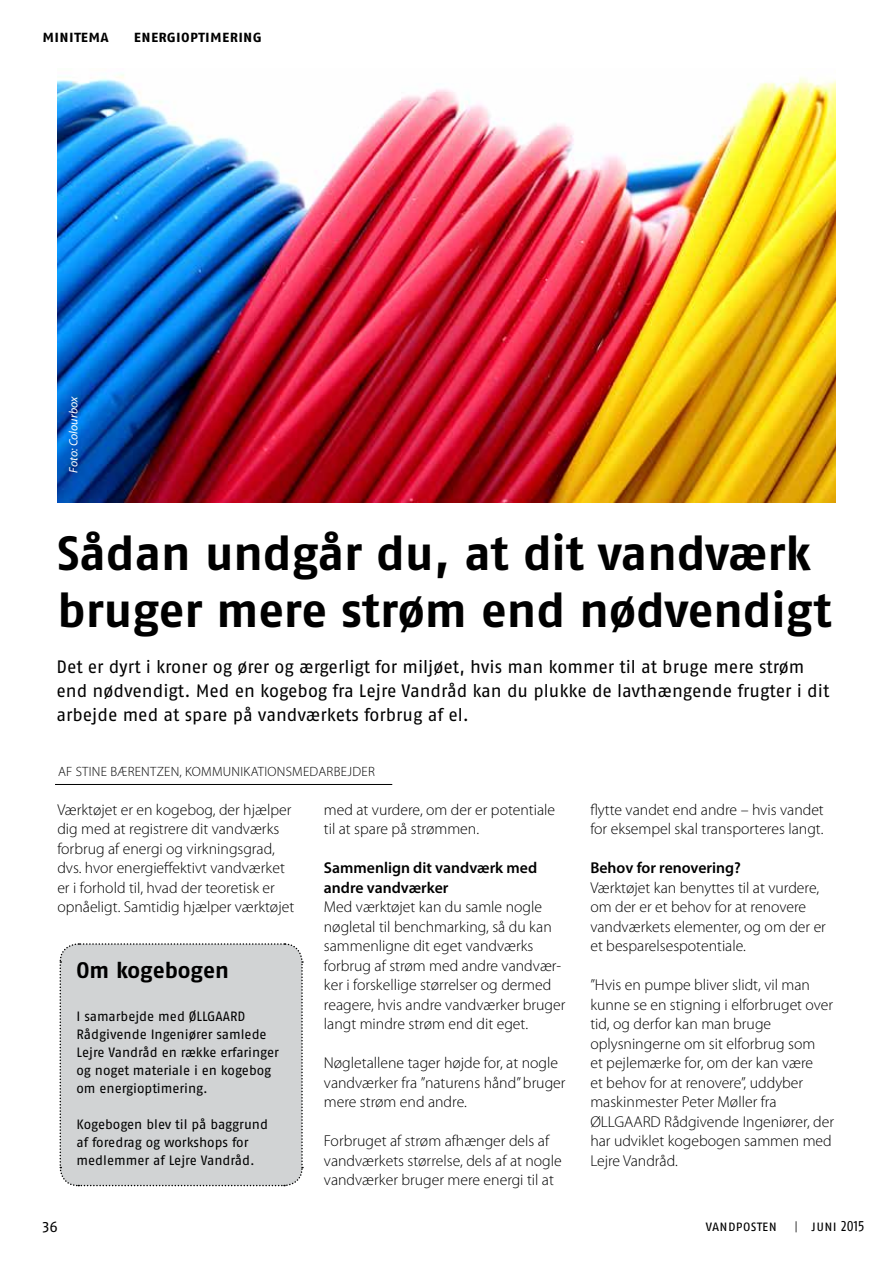
<style>
.page{position:relative;width:893px;height:1263px;background:#fff}
.page>*{position:absolute;margin:0;border:0;box-sizing:border-box;transform-origin:0 0}
.t1{font:48px/57px "Fago No Bold Lf";color:#000}
.t2{font:22.5px "Fago No Bold Lf";letter-spacing:-.005em;color:#000}
.t3{font:18px/24px "Fago No Regular LF";letter-spacing:-.005em;color:#000}
.t4{font:16.5px "Fago Co Bold Lf Caps";letter-spacing:.015em;color:#000}
.t5{font:300 15.75px/19.5px "Myriad Pro";color:#000}
.t6{font:600 15.75px/19.5px "Myriad Pro";color:#000}
.t7{font:15px "Fago Co Regular Lf Caps";letter-spacing:.015em;color:#000}
.t8{font:15px "Fago No Regular Lf Caps";color:#000}
.t9{font:13.5px/18px "Fago No Regular LF";letter-spacing:-.005em;color:#000}
.t10{font:300 13.5px "Myriad Pro";letter-spacing:.02em;color:#000}
.t11{font:italic 12px "Myriad Pro";color:#fff}
.s1{font-size:12px}
</style>
<div class="page">
<hr style="left:55px;top:784px;width:337px;height:1px;background:#000">
<img style="left:57px;top:74px;width:779px;height:428px">
<div style="left:59px;top:943px;width:245px;height:244px;background:#d1d3d4"></div>
<p class="t4" style="left:43px;top:26px;width:68px">minitema</p>
<p class="t4" style="left:134px;top:26px;width:129px">energioptimering</p>
<p class="t11" style="left:67px;top:473px;width:78px;rotate:-90deg">Foto: Colourbox</p>
<h1 class="t1" style="left:57px;top:524px;width:776px">Sådan undgår du, at dit vandværk bruger mere strøm end nødvendigt</h1>
<p class="t3" style="left:57px;top:655px;width:774px">Det er dyrt i kroner og ører og ærgerligt for miljøet, hvis man kommer til at bruge mere strøm end nødvendigt. Med en kogebog fra Lejre Vandråd kan du plukke de lavthængende frugter i dit arbejde med at spare på vandværkets forbrug af el.</p>
<p class="t10" style="left:58px;top:764px;width:318px">AF STINE BÆRENTZEN, KOMMUNIKATIONSMEDARBEJDER</p>
<p class="t5" style="left:324px;top:800px;width:233px">med at vurdere, om der er potentiale til at spare på strømmen.</p>
<p class="t6" style="left:324px;top:858px;width:215px">Sammenlign dit vandværk med andre vandværker</p>
<p class="t5" style="left:324px;top:897px;width:243px">Med værktøjet kan du samle nogle nøgletal til benchmarking, så du kan sammenligne dit eget vandværks forbrug af strøm med andre vandvær&shy;ker i forskellige størrelser og dermed reagere, hvis andre vandværker bruger langt mindre strøm end dit eget.</p>
<p class="t5" style="left:324px;top:1053px;width:243px">Nøgletallene tager højde for, at nogle vandværker fra ”naturens hånd” bruger mere strøm end andre.</p>
<p class="t5" style="left:324px;top:1131px;width:239px">Forbruget af strøm afhænger dels af vandværkets størrelse, dels af at nogle vandværker bruger mere energi til at</p>
<p class="t5" style="left:57px;top:800px;width:238px">Værktøjet er en kogebog, der hjælper dig med at registrere dit vandværks forbrug af energi og virkningsgrad, dvs. hvor energieffektivt vandværket er i forhold til, hvad der teoretisk er opnåeligt. Samtidig hjælper værktøjet</p>
<h2 class="t2" style="left:77px;top:957px;width:154px">Om kogebogen</h2>
<p class="t9" style="left:77px;top:1007px;width:204px">I samarbejde med ØLLGAARD<br>Rådgivende Ingeniører samlede<br>Lejre Vandråd en række erfaringer og noget materiale i en kogebog om energioptimering.</p>
<p class="t9" style="left:77px;top:1115px;width:193px">Kogebogen blev til på baggrund af foredrag og workshops for medlemmer af Lejre Vandråd.</p>
<p class="t5" style="left:590px;top:800px;width:235px">flytte vandet end andre – hvis vandet for eksempel skal transporteres langt.</p>
<p class="t6" style="left:590px;top:858px;width:152px">Behov for renovering?</p>
<p class="t5" style="left:590px;top:878px;width:237px">Værktøjet kan benyttes til at vurdere, om der er et behov for at renovere vandværkets elementer, og om der er et besparelsespotentiale.</p>
<p class="t5" style="left:590px;top:975px;width:245px">”Hvis en pumpe bliver slidt, vil man kunne se en stigning i elforbruget over tid, og derfor kan man bruge oplysningerne om sit elforbrug som<br>et pejlemærke for, om der kan være<br>et behov for at renovere”, uddyber maskinmester Peter Møller fra<br>ØLLGAARD Rådgivende Ingeniører, der har udviklet kogebogen sammen med<br>Lejre Vandråd.</p>
<p class="t8" style="left:43px;top:1219px;width:17px">36</p>
<p class="t7" style="left:706px;top:1217px;width:160px">vandposten <span class="s1">|</span> juni 2015</p>
</div>
